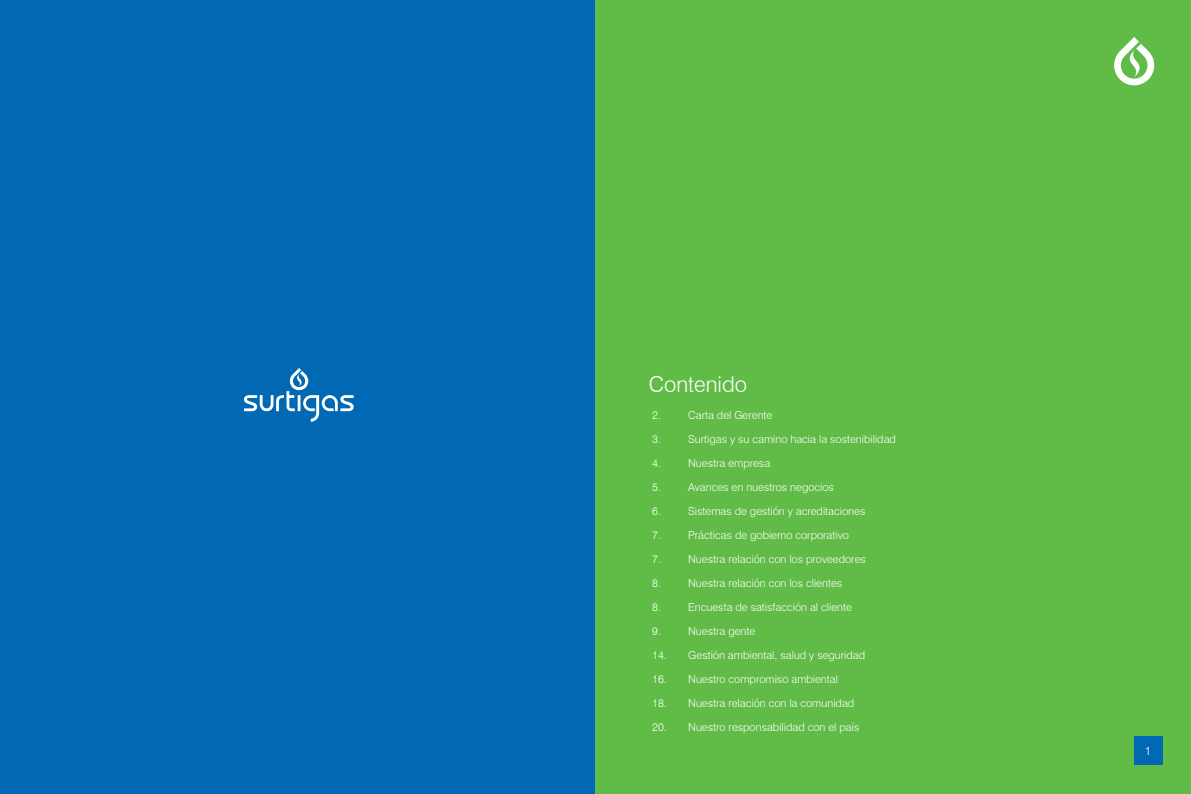
<style>
.page{position:relative;width:1191px;height:794px;background:#fff}
.page>*{position:absolute;margin:0;border:0;box-sizing:border-box;transform-origin:0 0}
.t1{font:300 21.9px "Swiss 721 BT";color:#fff}
.t2{font:300 12px "Swiss 721 BT";color:#fff}
.t3{font:300 11px "Swiss 721 BT";color:#fff}
</style>
<div class="page">
<div style="left:0;top:0;width:596px;height:794px;background:#0168b3"></div>
<div style="left:595px;top:0;width:596px;height:794px;background:#60bb47"></div>
<svg style="left:244px;top:368px;width:109px;height:54px"></svg>
<div style="left:1134px;top:736px;width:28px;height:29px;background:#0168b3"></div>
<svg style="left:1114px;top:37px;width:41px;height:49px"></svg>
<p class="t1" style="left:649px;top:371px;width:100px">Contenido</p>
<p class="t3" style="left:652px;top:408px;width:10px">2.</p>
<p class="t3" style="left:688px;top:408px;width:86px">Carta del Gerente</p>
<p class="t3" style="left:652px;top:432px;width:10px">3.</p>
<p class="t3" style="left:688px;top:432px;width:209px">Surtigas y su camino hacia la sostenibilidad</p>
<p class="t3" style="left:652px;top:456px;width:10px">4.</p>
<p class="t3" style="left:688px;top:456px;width:83px">Nuestra empresa</p>
<p class="t3" style="left:652px;top:480px;width:10px">5.</p>
<p class="t3" style="left:688px;top:480px;width:147px">Avances en nuestros negocios</p>
<p class="t3" style="left:652px;top:504px;width:10px">6.</p>
<p class="t3" style="left:688px;top:504px;width:179px">Sistemas de gestión y acreditaciones</p>
<p class="t3" style="left:652px;top:528px;width:10px">7.</p>
<p class="t3" style="left:688px;top:528px;width:162px">Prácticas de gobierno corporativo</p>
<p class="t3" style="left:652px;top:552px;width:10px">7.</p>
<p class="t3" style="left:688px;top:552px;width:179px">Nuestra relación con los proveedores</p>
<p class="t3" style="left:652px;top:576px;width:10px">8.</p>
<p class="t3" style="left:688px;top:576px;width:155px">Nuestra relación con los clientes</p>
<p class="t3" style="left:652px;top:600px;width:10px">8.</p>
<p class="t3" style="left:688px;top:600px;width:165px">Encuesta de satisfacción al cliente</p>
<p class="t3" style="left:652px;top:624px;width:10px">9.</p>
<p class="t3" style="left:688px;top:624px;width:69px">Nuestra gente</p>
<p class="t3" style="left:652px;top:648px;width:214px">14. Gestión ambiental, salud y seguridad</p>
<p class="t3" style="left:652px;top:672px;width:187px">16. Nuestro compromiso ambiental</p>
<p class="t3" style="left:652px;top:696px;width:203px">18. Nuestra relación con la comunidad</p>
<p class="t3" style="left:652px;top:720px;width:209px">20. Nuestro responsabilidad con el país</p>
<p class="t2" style="left:1145px;top:743px;width:8px">1</p>
</div>
